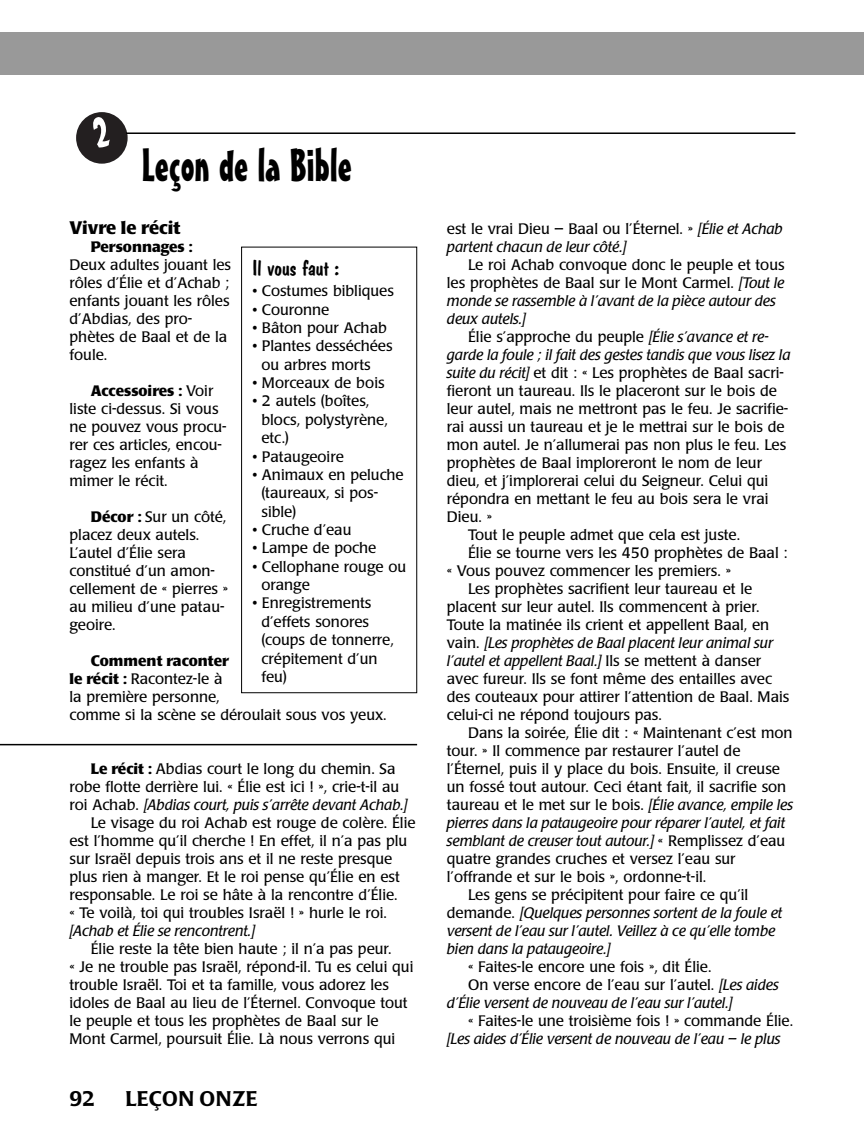
<style>
.page{position:relative;width:864px;height:1148px;background:#fff}
.page>*{position:absolute;margin:0;border:0;box-sizing:border-box;transform-origin:0 0}
.t1{font:45px "Mister Earl BT";color:#000}
.t2{font:21px "Dom Casual D";color:#000;scale:1.05 1}
.t3{font:500 21px "Poppl Laudatio";letter-spacing:.02em;color:#000}
.t4{font:700 18px "Poppl Laudatio";color:#000}
.t5{font:15px/18px "Poppl Laudatio";color:#000}
.t6{font:italic 15px/18px "Poppl Laudatio";color:#000}
.t7{font:700 15px "Poppl Laudatio";color:#000}
.s1{font-weight:700}
.s2{font-style:normal}
.s3{font-style:italic}
</style>
<div class="page">
<div style="left:241px;top:247px;width:176px;height:446px;border:1px solid #000"></div>
<hr style="left:126px;top:132px;width:669px;height:2px;background:#000">
<div style="left:0;top:32px;width:864px;height:42px;background:#999"></div>
<hr style="left:0;top:744px;width:417px;height:1px;background:#000">
<svg style="left:76px;top:112px;width:52px;height:52px"></svg>
<h1 class="t1" style="left:142px;top:148px;width:212px">Leçon de la Bible</h1>
<p class="t4" style="left:70px;top:221px;width:113px">Vivre le récit</p>
<p class="t7" style="left:91px;top:241px;width:103px">Personnages :</p>
<p class="t5" style="left:70px;top:257px;width:163px">Deux adultes jouant les rôles d’Élie et d’Achab ; enfants jouant les rôles d’Abdias, des pro&shy;phètes de Baal et de la foule.</p>
<p class="t5" style="left:70px;top:383px;width:159px;text-indent:21px"><span class="s1">Accessoires :</span> Voir liste ci-dessus. Si vous ne pouvez vous procu&shy;rer ces articles, encou&shy;ragez les enfants à mimer le récit.</p>
<p class="t5" style="left:70px;top:509px;width:160px;text-indent:21px"><span class="s1">Décor :</span> Sur un côté, placez deux autels.<br>L’autel d’Élie sera constitué d’un amon&shy;cellement de « pierres » au milieu d’une patau&shy;geoire.</p>
<p class="t5" style="left:70px;top:653px;width:319px;text-indent:21px"><span class="s1">Comment raconter<br>le récit :</span> Racontez-le à<br>la première personne,<br>comme si la scène se déroulait sous vos yeux.</p>
<p class="t5" style="left:91px;top:761px;width:306px"><span class="s1">Le récit :</span> Abdias court le long du chemin. Sa</p>
<p class="t5" style="left:70px;top:779px;width:331px">robe flotte derrière lui. « Élie est ici ! », crie-t-il au</p>
<p class="t6" style="left:70px;top:798px;width:340px"><span class="s2">roi Achab.</span> [Abdias court, puis s’arrête devant Achab.]</p>
<p class="t5" style="left:91px;top:815px;width:326px">Le visage du roi Achab est rouge de colère. Élie</p>
<p class="t5" style="left:70px;top:833px;width:339px">est l’homme qu’il cherche ! En effet, il n’a pas plu</p>
<p class="t5" style="left:70px;top:851px;width:324px">sur Israël depuis trois ans et il ne reste presque</p>
<p class="t5" style="left:70px;top:869px;width:332px">plus rien à manger. Et le roi pense qu’Élie en est</p>
<p class="t5" style="left:70px;top:887px;width:330px">responsable. Le roi se hâte à la rencontre d’Élie.</p>
<p class="t5" style="left:70px;top:905px;width:319px">« Te voilà, toi qui troubles Israël ! » hurle le roi.</p>
<p class="t6" style="left:70px;top:924px;width:187px">[Achab et Élie se rencontrent.]</p>
<p class="t5" style="left:70px;top:941px;width:345px;text-indent:21px">Élie reste la tête bien haute ; il n’a pas peur.<br>« Je ne trouble pas Israël, répond-il. Tu es celui qui trouble Israël. Toi et ta famille, vous adorez les idoles de Baal au lieu de l’Éternel. Convoque tout le peuple et tous les prophètes de Baal sur le Mont Carmel, poursuit Élie. Là nous verrons qui</p>
<h2 class="t2" style="left:252px;top:256px;width:84px">Il vous faut :</h2>
<p class="t5" style="left:252px;top:283px;width:143px">• Costumes bibliques</p>
<p class="t5" style="left:252px;top:302px;width:78px">• Couronne</p>
<p class="t5" style="left:252px;top:320px;width:136px">• Bâton pour Achab</p>
<p class="t5" style="left:261px;top:338px;width:133px;text-indent:-9px">• Plantes desséchées ou arbres morts</p>
<p class="t5" style="left:252px;top:375px;width:134px">• Morceaux de bois</p>
<p class="t5" style="left:261px;top:393px;width:128px;text-indent:-9px">• 2 autels (boîtes, blocs, polystyrène, etc.)</p>
<p class="t5" style="left:252px;top:449px;width:93px">• Pataugeoire</p>
<p class="t5" style="left:261px;top:467px;width:144px;text-indent:-9px">• Animaux en peluche (taureaux, si pos&shy;sible)</p>
<p class="t5" style="left:252px;top:522px;width:100px">• Cruche d’eau</p>
<p class="t5" style="left:252px;top:540px;width:125px">• Lampe de poche</p>
<p class="t5" style="left:261px;top:559px;width:146px;text-indent:-9px">• Cellophane rouge ou orange</p>
<p class="t5" style="left:261px;top:595px;width:134px;text-indent:-9px">• Enregistrements d’effets sonores (coups de tonnerre, crépitement d’un feu)</p>
<h2 class="t3" style="left:70px;top:1090px;width:27px">92</h2>
<h2 class="t3" style="left:126px;top:1090px;width:134px">LEÇON ONZE</h2>
<p class="t6" style="left:447px;top:222px;width:337px"><span class="s2">est le vrai Dieu – Baal ou l’Éternel. »</span> [Élie et Achab partent chacun de leur côté.]</p>
<p class="t5" style="left:447px;top:257px;width:339px;text-indent:21px">Le roi Achab convoque donc le peuple et tous les prophètes de Baal sur le Mont Carmel. <span class="s3">[Tout le monde se rassemble à l’avant de la pièce autour des deux autels.]</span></p>
<p class="t5" style="left:468px;top:329px;width:302px">Élie s’approche du peuple <span class="s3">[Élie s’avance et re-</span></p>
<p class="t6" style="left:447px;top:348px;width:345px">garde la foule ; il fait des gestes tandis que vous lisez la</p>
<p class="t5" style="left:447px;top:365px;width:338px"><span class="s3">suite du récit]</span> et dit : « Les prophètes de Baal sacri-</p>
<p class="t5" style="left:447px;top:383px;width:332px">fieront un taureau. Ils le placeront sur le bois de</p>
<p class="t5" style="left:447px;top:401px;width:343px">leur autel, mais ne mettront pas le feu. Je sacrifie-</p>
<p class="t5" style="left:447px;top:419px;width:339px">rai aussi un taureau et je le mettrai sur le bois de</p>
<p class="t5" style="left:447px;top:437px;width:341px">mon autel. Je n’allumerai pas non plus le feu. Les</p>
<p class="t5" style="left:447px;top:455px;width:317px">prophètes de Baal imploreront le nom de leur</p>
<p class="t5" style="left:447px;top:473px;width:323px">dieu, et j’implorerai celui du Seigneur. Celui qui</p>
<p class="t5" style="left:447px;top:491px;width:323px">répondra en mettant le feu au bois sera le vrai</p>
<p class="t5" style="left:447px;top:509px;width:47px">Dieu. »</p>
<p class="t5" style="left:468px;top:527px;width:274px">Tout le peuple admet que cela est juste.</p>
<p class="t5" style="left:468px;top:545px;width:321px">Élie se tourne vers les 450 prophètes de Baal :</p>
<p class="t5" style="left:447px;top:563px;width:286px">« Vous pouvez commencer les premiers. »</p>
<p class="t5" style="left:468px;top:581px;width:286px">Les prophètes sacrifient leur taureau et le</p>
<p class="t5" style="left:447px;top:599px;width:314px">placent sur leur autel. Ils commencent à prier.</p>
<p class="t5" style="left:447px;top:617px;width:324px">Toute la matinée ils crient et appellent Baal, en</p>
<p class="t6" style="left:447px;top:636px;width:328px"><span class="s2">vain.</span> [Les prophètes de Baal placent leur animal sur</p>
<p class="t6" style="left:447px;top:654px;width:316px">l’autel et appellent Baal.] <span class="s2">Ils se mettent à danser</span></p>
<p class="t5" style="left:447px;top:671px;width:327px">avec fureur. Ils se font même des entailles avec</p>
<p class="t5" style="left:447px;top:689px;width:344px">des couteaux pour attirer l’attention de Baal. Mais</p>
<p class="t5" style="left:447px;top:707px;width:217px">celui-ci ne répond toujours pas.</p>
<p class="t5" style="left:468px;top:725px;width:326px">Dans la soirée, Élie dit : « Maintenant c’est mon</p>
<p class="t5" style="left:447px;top:743px;width:295px">tour. » Il commence par restaurer l’autel de</p>
<p class="t5" style="left:447px;top:761px;width:335px">l’Éternel, puis il y place du bois. Ensuite, il creuse</p>
<p class="t5" style="left:447px;top:779px;width:341px">un fossé tout autour. Ceci étant fait, il sacrifie son</p>
<p class="t5" style="left:447px;top:797px;width:348px">taureau et le met sur le bois. <span class="s3">[Élie avance, empile les</span></p>
<p class="t6" style="left:447px;top:816px;width:340px">pierres dans la pataugeoire pour réparer l’autel, et fait</p>
<p class="t6" style="left:447px;top:834px;width:340px">semblant de creuser tout autour.] <span class="s2">« Remplissez d’eau</span></p>
<p class="t5" style="left:447px;top:851px;width:290px">quatre grandes cruches et versez l’eau sur</p>
<p class="t5" style="left:447px;top:869px;width:261px">l’offrande et sur le bois », ordonne-t-il.</p>
<p class="t5" style="left:468px;top:887px;width:282px">Les gens se précipitent pour faire ce qu’il</p>
<p class="t6" style="left:447px;top:906px;width:337px"><span class="s2">demande.</span> [Quelques personnes sortent de la foule et</p>
<p class="t6" style="left:447px;top:924px;width:330px">versent de l’eau sur l’autel. Veillez à ce qu’elle tombe</p>
<p class="t6" style="left:447px;top:942px;width:165px">bien dans la pataugeoire.]</p>
<p class="t5" style="left:468px;top:959px;width:245px">« Faites-le encore une fois », dit Élie.</p>
<p class="t5" style="left:468px;top:977px;width:312px">On verse encore de l’eau sur l’autel. <span class="s3">[Les aides</span></p>
<p class="t6" style="left:447px;top:996px;width:287px">d’Élie versent de nouveau de l’eau sur l’autel.]</p>
<p class="t5" style="left:468px;top:1013px;width:327px">« Faites-le une troisième fois ! » commande Élie.</p>
<p class="t6" style="left:447px;top:1032px;width:335px">[Les aides d’Élie versent de nouveau de l’eau – le plus</p>
</div>
